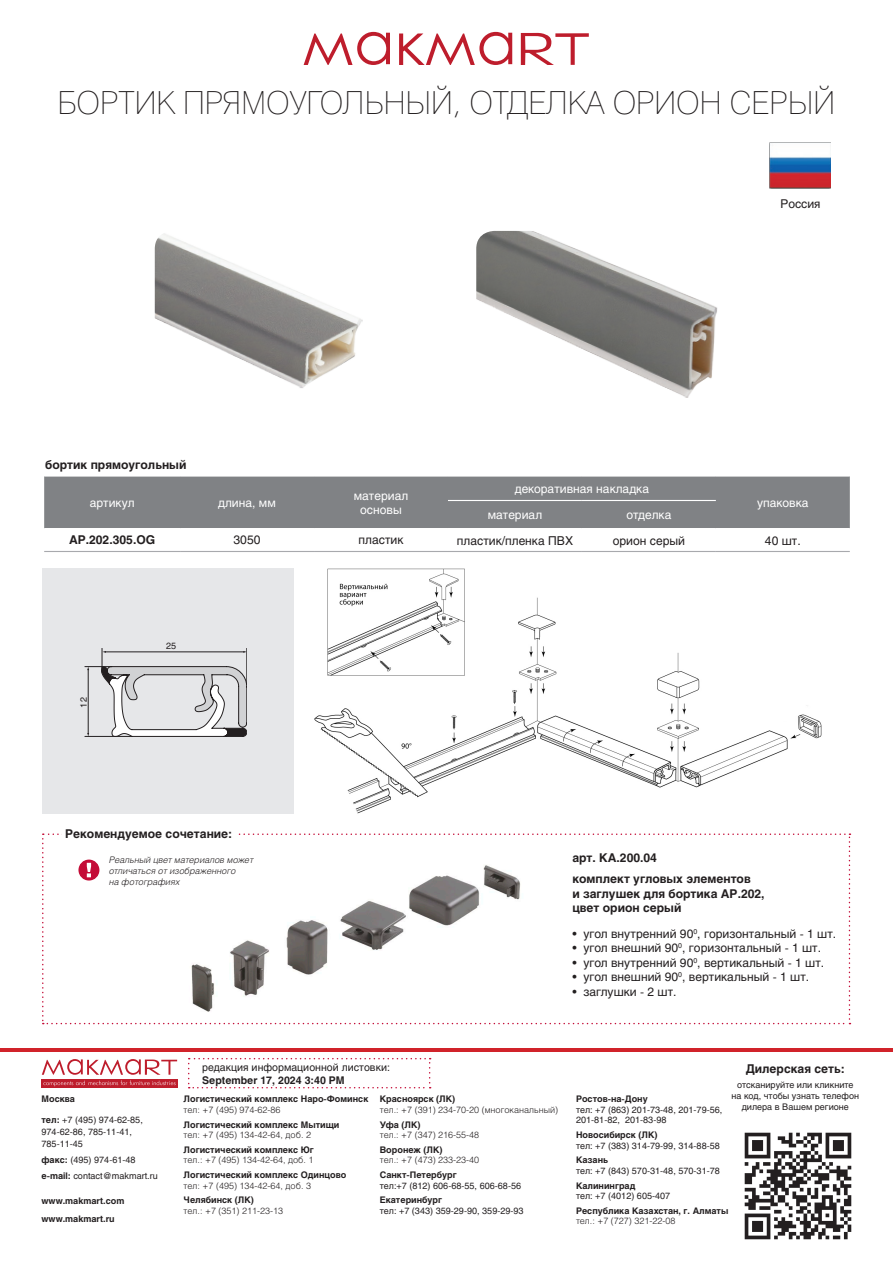
<style>
.page{position:relative;width:893px;height:1263px;background:#fff}
.page>*{position:absolute;margin:0;border:0;box-sizing:border-box;transform-origin:0 0}
.артикулы{font:31.5px "Helios Thin C";color:#231f20}
.схемы{font:12.15px "Helios";color:#231f20}
.t1{font:12px "Helios";color:#231f20}
.артикулы-2{font:700 12px/14.4px "Helios";color:#231f20}
.t2{font:12px "Helios";color:#fff}
.схемы-2{font:700 12px "Helios";color:#231f20}
.схемы-3{font:10.5px "Helios";color:#231f20}
.схемы-4{font:700 10.5px "Helios";color:#231f20}
.схемы-5{font:9px/12px "Helios";color:#231f20}
.t3{font:700 9px/17.5px "Helios";color:#231f20}
.t4{font:300 9px "Helios";color:#231f20}
.схемы-6{font:italic 300 9px/10.8px "Helios";color:#231f20}
.s1{font-weight:700}
</style>
<div class="page">
<svg style="left:399px;top:32px;width:113px;height:33px"></svg>
<svg style="left:304px;top:32px;width:86px;height:33px"></svg>
<svg style="left:521px;top:33px;width:68px;height:32px"></svg>
<img style="left:744px;top:1132px;width:108px;height:108px">
<div style="left:42px;top:1079px;width:136px;height:9px;background:#be1d2c"></div>
<svg style="left:42px;top:1059px;width:135px;height:27px"></svg>
<hr style="left:0;top:1048px;width:893px;height:4px;background:#d1232a">
<div style="left:44px;top:477px;width:806px;height:51px;background:#808285"></div>
<hr style="left:448px;top:500px;width:134px;height:1px;background:#fff">
<hr style="left:582px;top:500px;width:134px;height:1px;background:#fff">
<hr style="left:44px;top:551px;width:136px;height:1px;background:#a8a9ad">
<hr style="left:180px;top:551px;width:134px;height:1px;background:#a8a9ad">
<hr style="left:314px;top:551px;width:134px;height:1px;background:#a8a9ad">
<hr style="left:448px;top:551px;width:134px;height:1px;background:#a8a9ad">
<hr style="left:582px;top:551px;width:134px;height:1px;background:#a8a9ad">
<hr style="left:716px;top:551px;width:134px;height:1px;background:#a8a9ad">
<div style="left:42px;top:568px;width:252px;height:246px;background:#e6e7e9"></div>
<svg style="left:42px;top:833px;width:808px;height:191px"></svg>
<img style="left:314px;top:568px;width:508px;height:246px">
<div style="left:62px;top:828px;width:174px;height:16px;background:#fff"></div>
<img style="left:162px;top:843px;width:370px;height:171px">
<hr style="left:247px;top:648px;width:1px;height:37px;background:#231f20">
<svg style="left:85px;top:648px;width:162px;height:89px"></svg>
<hr style="left:85px;top:736px;width:47px;height:1px;background:#231f20">
<img style="left:476px;top:231px;width:242px;height:167px">
<img style="left:155px;top:233px;width:208px;height:155px">
<svg style="left:188px;top:1058px;width:243px;height:30px"></svg>
<img style="left:770px;top:142px;width:61px;height:46px">
<p class="артикулы" style="left:58px;top:85px;width:779px">БОРТИК ПРЯМОУГОЛЬНЫЙ, ОТДЕЛКА ОРИОН СЕРЫЙ</p>
<p class="t1" style="left:780px;top:197px;width:42px">Россия</p>
<p class="артикулы-2" style="left:45px;top:457px;width:143px">бортик прямоугольный</p>
<p class="t2" style="left:90px;top:496px;width:46px">артикул</p>
<p class="t2" style="left:218px;top:496px;width:59px">длина, мм</p>
<p class="t2" style="left:354px;top:488px;width:56px">материал</p>
<p class="t2" style="left:360px;top:503px;width:43px">основы</p>
<p class="t2" style="left:515px;top:481px;width:136px">декоративная накладка</p>
<p class="t2" style="left:488px;top:508px;width:56px">материал</p>
<p class="t2" style="left:626px;top:508px;width:47px">отделка</p>
<p class="t2" style="left:757px;top:496px;width:53px">упаковка</p>
<p class="схемы-2" style="left:69px;top:533px;width:88px">AP.202.305.OG</p>
<p class="схемы" style="left:234px;top:532px;width:28px">3050</p>
<p class="схемы" style="left:358px;top:532px;width:46px">пластик</p>
<p class="схемы" style="left:457px;top:533px;width:118px">пластик/пленка ПВХ</p>
<p class="схемы" style="left:613px;top:533px;width:74px">орион серый</p>
<p class="схемы" style="left:765px;top:533px;width:37px">40 шт.</p>
<p class="схемы-5" style="left:77px;top:707px;width:12px;rotate:-90deg">12</p>
<p class="схемы-5" style="left:166px;top:639px;width:12px">25</p>
<p class="артикулы-2" style="left:65px;top:826px;width:169px">Рекомендуемое сочетание:</p>
<p class="схемы-6" style="left:109px;top:854px;width:146px">Реальный цвет материалов может отличаться от изображенного</p>
<p class="схемы-6" style="left:109px;top:876px;width:72px">на фотографиях</p>
<p class="схемы-2" style="left:572px;top:851px;width:86px">арт. KA.200.04</p>
<p class="артикулы-2" style="left:572px;top:872px;width:180px">комплект угловых элементов</p>
<p class="артикулы-2" style="left:572px;top:886px;width:194px">и заглушек для бортика AP.202, цвет орион серый</p>
<p class="t1" style="left:572px;top:926px;width:265px">• угол внутренний 90<sup>0</sup>, горизонтальный - 1 шт.</p>
<p class="t1" style="left:572px;top:941px;width:250px">• угол внешний 90<sup>0</sup>, горизонтальный - 1 шт.</p>
<p class="t1" style="left:572px;top:955px;width:253px">• угол внутренний 90<sup>0</sup>, вертикальный - 1 шт.</p>
<p class="t1" style="left:572px;top:970px;width:238px">• угол внешний 90<sup>0</sup>, вертикальный - 1 шт.</p>
<p class="t1" style="left:572px;top:984px;width:106px">• заглушки - 2 шт.</p>
<p class="t3" style="left:42px;top:1090px;width:35px">Москва</p>
<p class="схемы-5" style="left:42px;top:1114px;width:103px"><span class="s1">тел:</span> +7 (495) 974-62-85,<br>974-62-86, 785-11-41,<br>785-11-45</p>
<p class="схемы-5" style="left:42px;top:1152px;width:118px;line-height:16.2px"><span class="s1">факс:</span> (495) 974-61-48 <span class="s1">e-mail:</span> contact@makmart.ru</p>
<p class="t3" style="left:42px;top:1192px;width:84px">www.makmart.com www.makmart.ru</p>
<p class="схемы-3" style="left:202px;top:1061px;width:189px">редакция информационной листовки:</p>
<p class="схемы-4" style="left:202px;top:1074px;width:144px">September 17, 2024 3:40 PM</p>
<p class="t3" style="left:184px;top:1090px;width:186px">Логистический комплекс Наро-Фоминск</p>
<p class="t4" style="left:184px;top:1104px;width:98px">тел: +7 (495) 974-62-86</p>
<p class="t3" style="left:184px;top:1115px;width:157px">Логистический комплекс Мытищи</p>
<p class="t4" style="left:184px;top:1129px;width:129px">тел: +7 (495) 134-42-64, доб. 2</p>
<p class="t3" style="left:184px;top:1141px;width:132px">Логистический комплекс Юг</p>
<p class="t4" style="left:184px;top:1155px;width:131px">тел.: +7 (495) 134-42-64, доб. 1</p>
<p class="t3" style="left:184px;top:1166px;width:164px">Логистический комплекс Одинцово</p>
<p class="t4" style="left:184px;top:1180px;width:129px">тел: +7 (495) 134-42-64, доб. 3</p>
<p class="t3" style="left:184px;top:1191px;width:72px">Челябинск (ЛК)</p>
<p class="t4" style="left:184px;top:1205px;width:101px">тел.: +7 (351) 211-23-13</p>
<p class="t3" style="left:380px;top:1090px;width:77px">Красноярск (ЛК)</p>
<p class="t4" style="left:380px;top:1104px;width:180px">тел.: +7 (391) 234-70-20 (многоканальный)</p>
<p class="t3" style="left:380px;top:1115px;width:42px">Уфа (ЛК)</p>
<p class="t4" style="left:380px;top:1129px;width:101px">тел.: +7 (347) 216-55-48</p>
<p class="t3" style="left:380px;top:1141px;width:64px">Воронеж (ЛК)</p>
<p class="t4" style="left:380px;top:1155px;width:101px">тел.: +7 (473) 233-23-40</p>
<p class="t3" style="left:380px;top:1166px;width:78px">Санкт-Петербург</p>
<p class="схемы-5" style="left:380px;top:1179px;width:143px">тел:+7 (812) 606-68-55, 606-68-56</p>
<p class="t3" style="left:380px;top:1191px;width:64px">Екатеринбург</p>
<p class="схемы-5" style="left:380px;top:1204px;width:145px">тел: +7 (343) 359-29-90, 359-29-93</p>
<h3 class="артикулы-2" style="left:746px;top:1061px;width:101px">Дилерская сеть:</h3>
<p class="схемы-5" style="left:732px;top:1079px;width:129px;line-height:10.8px;text-align:center">отсканируйте или кликните на код, чтобы узнать телефон дилера в Вашем регионе</p>
<p class="t3" style="left:576px;top:1090px;width:73px">Ростов-на-Дону</p>
<p class="схемы-5" style="left:576px;top:1104px;width:148px;line-height:10.5px">тел: +7 (863) 201-73-48, 201-79-56,<br>201-81-82, 201-83-98</p>
<p class="t3" style="left:576px;top:1126px;width:83px">Новосибирск (ЛК)</p>
<p class="схемы-5" style="left:576px;top:1139px;width:145px">тел: +7 (383) 314-79-99, 314-88-58</p>
<p class="t3" style="left:576px;top:1151px;width:34px">Казань</p>
<p class="схемы-5" style="left:576px;top:1164px;width:145px">тел: +7 (843) 570-31-48, 570-31-78</p>
<p class="t3" style="left:576px;top:1176px;width:61px">Калининград</p>
<p class="схемы-5" style="left:576px;top:1190px;width:96px">тел: +7 (4012) 605-407</p>
<p class="t3" style="left:576px;top:1202px;width:154px">Республика Казахстан, г. Алматы</p>
<p class="t4" style="left:576px;top:1216px;width:101px">тел.: +7 (727) 321-22-08</p>
</div>
